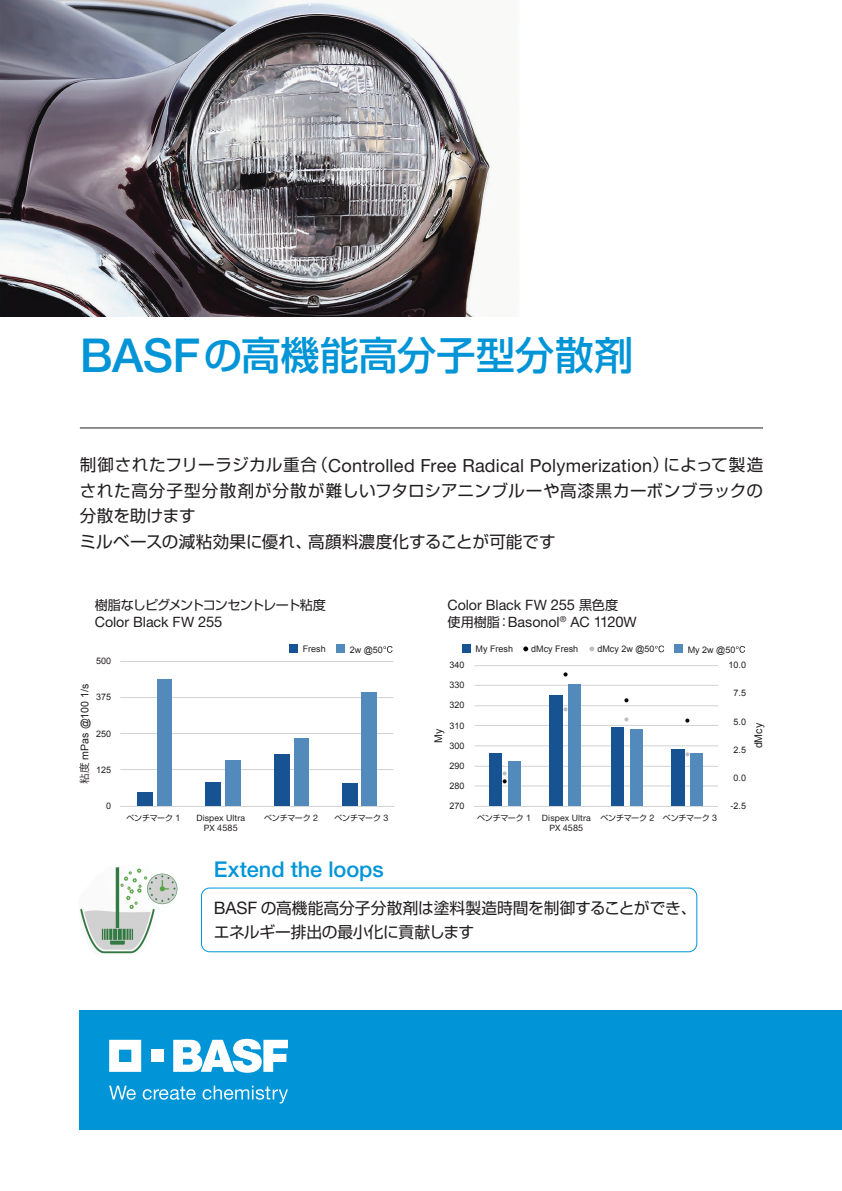
<style>
.page{position:relative;width:842px;height:1191px;background:#fff}
.page>*{position:absolute;margin:0;border:0;box-sizing:border-box;transform-origin:0 0}
.t1{font:500 39px "Shin Go Pro";letter-spacing:.005em;color:#0195d7}
.t2{font:500 21.7px "Helvetica Neue LT Std";color:#0195d7}
.t3{font:18.1px "Helvetica Neue LT Std";letter-spacing:.015em;color:#231f20}
.t4{font:16.6px/25.5px "Shin Go Pro";letter-spacing:.02em;color:#231f20}
.t5{font:15.8px/24.2px "Shin Go Pro";letter-spacing:-.015em;color:#231f20}
.t6{font:14.3px/17px "Helvetica Neue LT Std";letter-spacing:-.005em;color:#231f20}
.t7{font:13.1px "Shin Go Pro";letter-spacing:-.075em;color:#231f20}
.t8{font:10.6px "Arial";color:#231f20}
.t9{font:9px "Arial";color:#231f20}
.t10{font:9px "Helvetica Neue LT Std";letter-spacing:.015em;color:#231f20}
.t11{font:8.7px "Helvetica Neue LT Std";letter-spacing:.015em;color:#231f20}
.t12{font:8px "Shin Go Pro";letter-spacing:-.025em;color:#231f20}
.s1{font-family:"Helvetica Neue LT Std";font-size:46.8px}
.s2{font-family:"Shin Go Pro";font-size:16.6px}
.s3{font-size:14.8px}
.s4{font-family:"Shin Go Pro";font-size:13.1px}
.s5{font-family:"Hiragino Sans W3"}
.s6{font-family:"Helvetica Neue LT Std";font-size:9px}
.s7{font-size:8.7px}
.s8{font-family:"Helvetica Neue LT Std";font-size:8.7px}
.s9{font-family:"Helvetica Neue LT Std";font-size:17.2px}
</style>
<div class="page">
<img style="left:0;top:0;width:491px;height:317px">
<div style="left:79px;top:1010px;width:763px;height:119px;background:#0195d7"></div>
<svg style="left:109px;top:1039px;width:32px;height:32px"></svg>
<div style="left:151px;top:1049px;width:12px;height:13px;background:#fff"></div>
<svg style="left:173px;top:1038px;width:115px;height:34px"></svg>
<svg style="left:109px;top:1085px;width:27px;height:14px"></svg>
<svg style="left:143px;top:1086px;width:53px;height:13px"></svg>
<svg style="left:203px;top:1085px;width:85px;height:18px"></svg>
<hr style="left:80px;top:427px;width:683px;height:1px;background:#231f20">
<hr style="left:120px;top:769px;width:273px;height:1px;background:#d1d2d4">
<hr style="left:120px;top:733px;width:273px;height:1px;background:#d1d2d4">
<hr style="left:120px;top:697px;width:273px;height:1px;background:#d1d2d4">
<hr style="left:120px;top:661px;width:273px;height:1px;background:#d1d2d4">
<hr style="left:121px;top:806px;width:273px;height:1px;background:#d1d2d4">
<div style="left:157px;top:679px;width:15px;height:127px;background:#528bbb"></div>
<div style="left:225px;top:760px;width:15px;height:46px;background:#528bbb"></div>
<div style="left:294px;top:738px;width:14px;height:68px;background:#528bbb"></div>
<div style="left:362px;top:692px;width:15px;height:114px;background:#528bbb"></div>
<div style="left:137px;top:792px;width:16px;height:14px;background:#175393"></div>
<div style="left:205px;top:782px;width:16px;height:24px;background:#175393"></div>
<div style="left:274px;top:754px;width:16px;height:52px;background:#175393"></div>
<div style="left:342px;top:784px;width:15px;height:22px;background:#175393"></div>
<div style="left:289px;top:645px;width:8px;height:8px;background:#175393"></div>
<svg style="left:383px;top:646px;width:10px;height:7px"></svg>
<hr style="left:474px;top:785px;width:244px;height:1px;background:#d1d2d4">
<hr style="left:474px;top:766px;width:244px;height:1px;background:#d1d2d4">
<hr style="left:474px;top:745px;width:244px;height:1px;background:#d1d2d4">
<hr style="left:474px;top:725px;width:244px;height:1px;background:#d1d2d4">
<hr style="left:474px;top:705px;width:244px;height:1px;background:#d1d2d4">
<hr style="left:474px;top:685px;width:244px;height:1px;background:#d1d2d4">
<hr style="left:474px;top:665px;width:244px;height:1px;background:#d1d2d4">
<hr style="left:474px;top:806px;width:244px;height:1px;background:#d1d2d4">
<div style="left:508px;top:762px;width:12px;height:44px;background:#528bbb"></div>
<div style="left:568px;top:685px;width:13px;height:121px;background:#528bbb"></div>
<div style="left:630px;top:730px;width:12px;height:76px;background:#528bbb"></div>
<div style="left:690px;top:753px;width:13px;height:53px;background:#528bbb"></div>
<div style="left:489px;top:753px;width:12px;height:53px;background:#175393"></div>
<div style="left:550px;top:695px;width:13px;height:111px;background:#175393"></div>
<div style="left:611px;top:727px;width:12px;height:79px;background:#175393"></div>
<div style="left:672px;top:749px;width:13px;height:57px;background:#175393"></div>
<svg style="left:563px;top:707px;width:5px;height:4px"></svg>
<svg style="left:624px;top:717px;width:4px;height:4px"></svg>
<svg style="left:685px;top:752px;width:4px;height:4px"></svg>
<svg style="left:503px;top:771px;width:4px;height:12px"></svg>
<svg style="left:563px;top:672px;width:5px;height:4px"></svg>
<svg style="left:624px;top:698px;width:4px;height:4px"></svg>
<svg style="left:685px;top:718px;width:4px;height:4px"></svg>
<div style="left:462px;top:645px;width:8px;height:8px;background:#175393"></div>
<svg style="left:523px;top:646px;width:5px;height:5px"></svg>
<svg style="left:589px;top:646px;width:5px;height:5px"></svg>
<svg style="left:655px;top:645px;width:9px;height:7px"></svg>
<div style="left:674px;top:645px;width:9px;height:8px;background:#528bbb"></div>
<svg style="left:736px;top:646px;width:9px;height:7px"></svg>
<div style="left:201px;top:887px;width:496px;height:65px;border:1px solid #0195d7;border-radius:8px"></div>
<img style="left:80px;top:867px;width:98px;height:86px">
<div style="left:336px;top:645px;width:8px;height:8px;background:#528bbb"></div>
<h1 class="t1" style="left:80px;top:323px;width:555px"><span class="s1">BASF</span>の高機能高分子型分散剤</h1>
<h3 class="t3" style="left:80px;top:454px;width:685px"><span class="s2">制御されたフリーラジカル重合（</span>Controlled Free Radical Polymerization<span class="s2">）によって製造</span></h3>
<h3 class="t4" style="left:80px;top:476px;width:685px">された高分子型分散剤が分散が難しいフタロシアニンブルーや高漆黒カーボンブラックの分散を助けます<br>ミルベースの減粘効果に優れ、高顔料濃度化することが可能です</h3>
<h3 class="t7" style="left:95px;top:594px;width:233px">樹脂なしピグメントコンセントレート粘度</h3>
<h3 class="t6" style="left:95px;top:613px;width:129px">Color Black FW <span class="s3">255</span></h3>
<h3 class="t6" style="left:447px;top:596px;width:191px">Color Black FW <span class="s3">255</span> <span class="s4">黒色度<br>使用樹脂：</span>Basonol<sup>®</sup> AC <span class="s3">1120</span>W</h3>
<p class="t9" style="left:303px;top:642px;width:24px">Fresh</p>
<p class="t9" style="left:350px;top:643px;width:35px">2w @50</p>
<p class="t9" style="left:476px;top:642px;width:39px">My Fresh</p>
<p class="t9" style="left:531px;top:642px;width:48px">dMcy Fresh</p>
<p class="t9" style="left:597px;top:643px;width:59px">dMcy 2w @50</p>
<p class="t9" style="left:688px;top:643px;width:49px">My 2w @50</p>
<p class="t9" style="left:96px;top:655px;width:17px">500</p>
<p class="t9" style="left:450px;top:659px;width:17px">340</p>
<p class="t9" style="left:729px;top:659px;width:19px">10.0</p>
<p class="t8" style="left:78px;top:783px;width:102px;rotate:-90deg"><span class="s5">粘度</span> mPas @100 1/s</p>
<p class="t9" style="left:96px;top:691px;width:17px">375</p>
<p class="t9" style="left:96px;top:727px;width:17px">250</p>
<p class="t9" style="left:96px;top:763px;width:17px">125</p>
<p class="t9" style="left:450px;top:679px;width:17px">330</p>
<p class="t9" style="left:450px;top:699px;width:17px">320</p>
<p class="t9" style="left:450px;top:719px;width:17px">310</p>
<p class="t8" style="left:432px;top:743px;width:16px;rotate:-90deg">My</p>
<p class="t9" style="left:450px;top:739px;width:17px">300</p>
<p class="t9" style="left:450px;top:759px;width:17px">290</p>
<p class="t9" style="left:450px;top:780px;width:17px">280</p>
<p class="t9" style="left:734px;top:687px;width:14px">7.5</p>
<p class="t9" style="left:734px;top:715px;width:14px">5.0</p>
<p class="t9" style="left:734px;top:743px;width:14px">2.5</p>
<p class="t9" style="left:734px;top:771px;width:14px">0.0</p>
<p class="t8" style="left:751px;top:748px;width:27px;rotate:-90deg">dMcy</p>
<p class="t9" style="left:106px;top:800px;width:7px">0</p>
<p class="t9" style="left:450px;top:800px;width:17px">270</p>
<p class="t9" style="left:731px;top:800px;width:17px">-2.5</p>
<p class="t12" style="left:126px;top:811px;width:56px">ベンチマーク <span class="s6">1</span></p>
<p class="t11" style="left:196px;top:813px;width:50px">Dispex Ultra</p>
<p class="t12" style="left:264px;top:811px;width:56px">ベンチマーク <span class="s6">2</span></p>
<p class="t12" style="left:334px;top:811px;width:56px">ベンチマーク <span class="s6">3</span></p>
<p class="t10" style="left:204px;top:823px;width:35px"><span class="s7">PX</span> 4585</p>
<p class="t12" style="left:477px;top:811px;width:242px">ベンチマーク <span class="s6">1</span> <span class="s8">Dispex Ultra</span> ベンチマーク <span class="s6">2</span> ベンチマーク <span class="s6">3</span></p>
<p class="t10" style="left:549px;top:823px;width:35px"><span class="s7">PX</span> 4585</p>
<h2 class="t2" style="left:214px;top:857px;width:171px">Extend the loops</h2>
<h3 class="t5" style="left:214px;top:894px;width:484px"><span class="s9">BASF</span> の高機能高分子分散剤は塗料製造時間を制御することができ、エネルギー排出の最小化に貢献します</h3>
</div>
